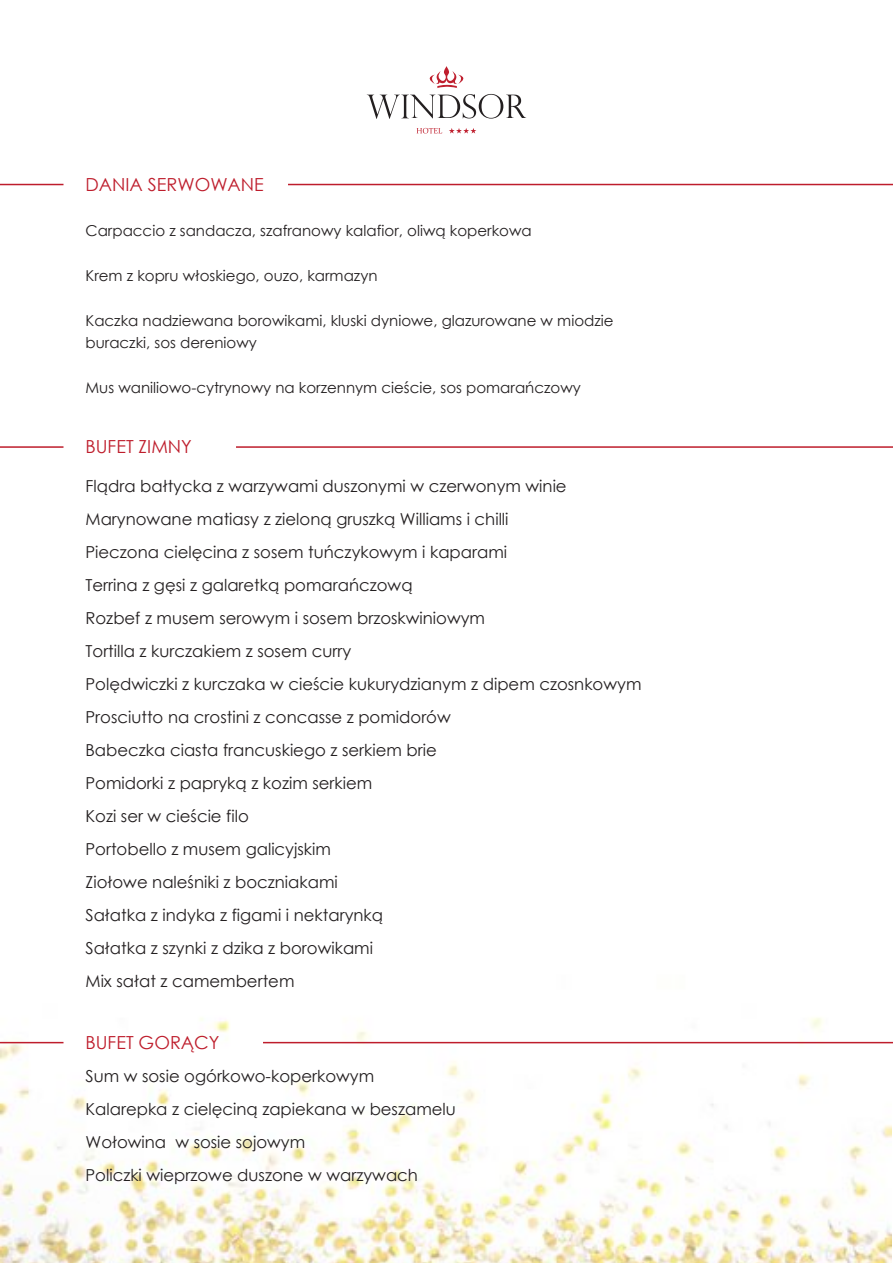
<style>
.page{position:relative;width:893px;height:1263px;background:#fff}
.page>*{position:absolute;margin:0;border:0;box-sizing:border-box;transform-origin:0 0}
.t1{font:18px "Century Gothic";color:#be1d2c}
.t2{font:16.5px/33px "Century Gothic";color:#231f20}
.t3{font:15px/22.5px "Century Gothic";color:#231f20}
</style>
<div class="page">
<img style="left:0;top:1017px;width:891px;height:246px">
<svg style="left:367px;top:94px;width:159px;height:25px"></svg>
<svg style="left:449px;top:128px;width:27px;height:5px"></svg>
<svg style="left:429px;top:66px;width:35px;height:22px"></svg>
<svg style="left:417px;top:128px;width:25px;height:6px"></svg>
<hr style="left:0;top:184px;width:63px;height:1px;background:#be1d2c">
<hr style="left:288px;top:184px;width:605px;height:1px;background:#be1d2c">
<hr style="left:236px;top:446px;width:657px;height:2px;background:#be1d2c">
<hr style="left:263px;top:1042px;width:630px;height:1px;background:#be1d2c">
<hr style="left:0;top:446px;width:63px;height:2px;background:#be1d2c">
<hr style="left:0;top:1042px;width:63px;height:1px;background:#be1d2c">
<p class="t1" style="left:86px;top:171px;width:180px">DANIA SERWOWANE</p>
<p class="t3" style="left:86px;top:219px;width:448px">Carpaccio z sandacza, szafranowy kalafior, oliwą koperkowa</p>
<p class="t3" style="left:86px;top:264px;width:294px">Krem z kopru włoskiego, ouzo, karmazyn</p>
<p class="t3" style="left:86px;top:309px;width:530px">Kaczka nadziewana borowikami, kluski dyniowe, glazurowane w miodzie buraczki, sos dereniowy</p>
<p class="t3" style="left:86px;top:376px;width:497px">Mus waniliowo-cytrynowy na korzennym cieście, sos pomarańczowy</p>
<p class="t1" style="left:86px;top:434px;width:108px">BUFET ZIMNY</p>
<p class="t2" style="left:86px;top:469px;width:557px">Flądra bałtycka z warzywami duszonymi w czerwonym winie Marynowane matiasy z zieloną gruszką Williams i chilli<br>Pieczona cielęcina z sosem tuńczykowym i kaparami<br>Terrina z gęsi z galaretką pomarańczową<br>Rozbef z musem serowym i sosem brzoskwiniowym<br>Tortilla z kurczakiem z sosem curry<br>Polędwiczki z kurczaka w cieście kukurydzianym z dipem czosnkowym Prosciutto na crostini z concasse z pomidorów<br>Babeczka ciasta francuskiego z serkiem brie<br>Pomidorki z papryką z kozim serkiem<br>Kozi ser w cieście filo<br>Portobello z musem galicyjskim<br>Ziołowe naleśniki z boczniakami<br>Sałatka z indyka z figami i nektarynką<br>Sałatka z szynki z dzika z borowikami<br>Mix sałat z camembertem</p>
<p class="t1" style="left:86px;top:1029px;width:136px">BUFET GORĄCY</p>
<p class="t2" style="left:86px;top:1059px;width:372px">Sum w sosie ogórkowo-koperkowym Kalarepka z cielęciną zapiekana w beszamelu Wołowina w sosie sojowym<br>Policzki wieprzowe duszone w warzywach</p>
</div>
